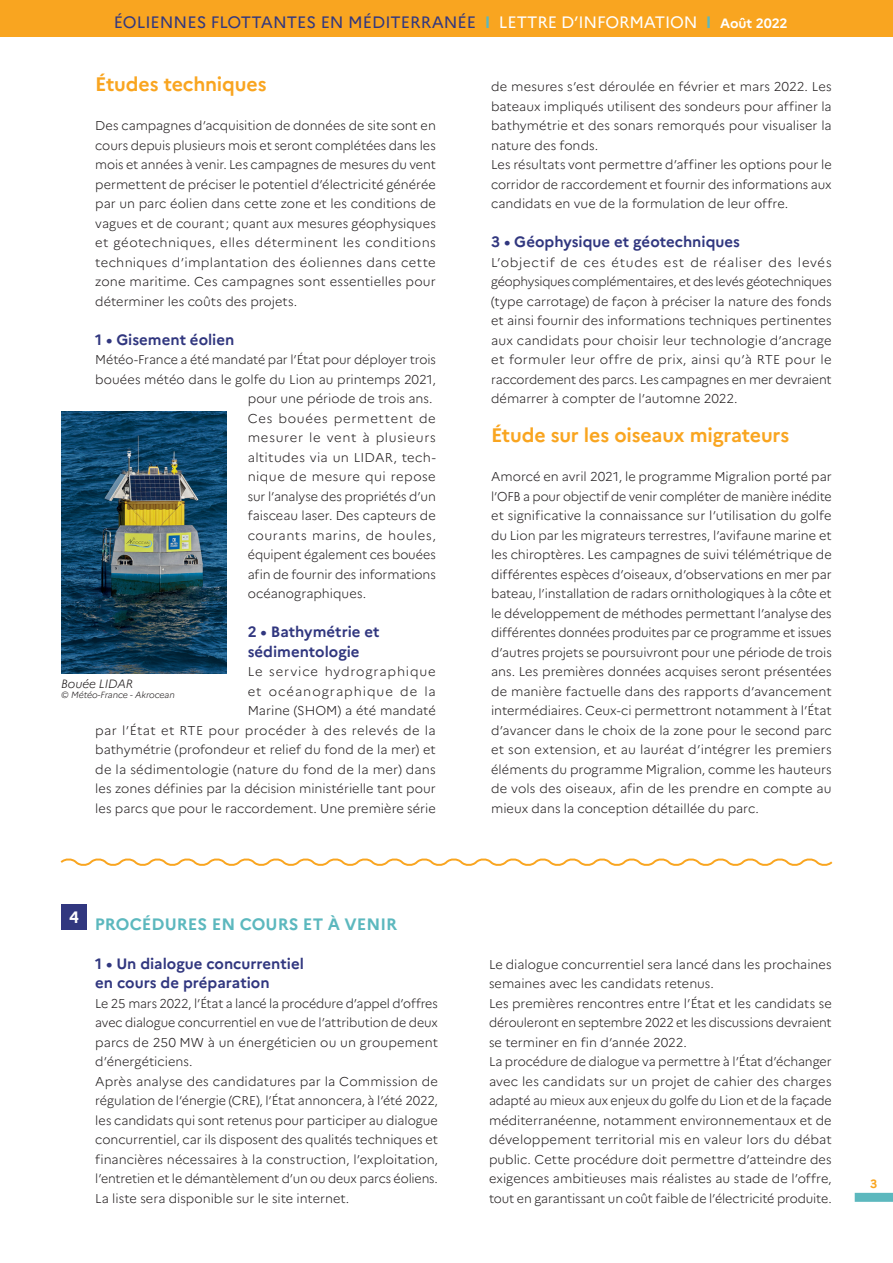
<style>
.page{position:relative;width:893px;height:1263px;background:#fff}
.page>*{position:absolute;margin:0;border:0;box-sizing:border-box;transform-origin:0 0}
.t1{font:700 19.5px "Marianne";letter-spacing:-.01em;color:#f9a520}
.t2{font:16.5px "Marianne";color:#31377f}
.t3{font:700 16.5px "Marianne";color:#5cb8be}
.t4{font:700 15px/19.5px "Marianne";color:#31377f}
.t5{font:300 12.75px/19.5px "Marianne";color:#231f20;text-align:justify}
.t6{font:300 12.75px "Marianne";letter-spacing:.025em;color:#231f20}
.t7{font:300 12.75px "Marianne";letter-spacing:.04em;color:#231f20}
.t8{font:300 12.75px "Marianne";letter-spacing:.05em;color:#231f20}
.t9{font:300 12.75px "Marianne";letter-spacing:.03em;color:#231f20}
.t10{font:300 12.75px "Marianne";letter-spacing:.055em;color:#231f20}
.t11{font:italic 300 12px "Marianne";letter-spacing:-.005em;color:#231f20}
.t12{font:700 12px "Marianne";color:#f9a520}
.t13{font:italic 300 9px "Marianne";letter-spacing:-.005em;color:#231f20}
.s1{font-weight:700;color:#5cb8be}
.s2{color:#fff}
.s3{font-weight:700;font-size:13.5px;color:#fff}
</style>
<div class="page">
<div style="left:0;top:0;width:893px;height:36px;background:#f9a520"></div>
<div style="left:855px;top:1193px;width:38px;height:9px;background:#5cb8be"></div>
<svg style="left:60px;top:858px;width:773px;height:8px"></svg>
<div style="left:61px;top:904px;width:26px;height:26px;background:#31377f"></div>
<img style="left:61px;top:412px;width:165px;height:262px">
<p class="t2" style="left:114px;top:12px;width:675px">ÉOLIENNES FLOTTANTES EN MÉDITERRANÉE <span class="s1">I</span> <span class="s2">LETTRE D’INFORMATION</span> <span class="s1">I</span> <span class="s3">Août 2022</span></p>
<h1 class="t1" style="left:95px;top:72px;width:173px">Études techniques</h1>
<p class="t5" style="left:95px;top:116px;width:342px">Des campagnes d’acquisition de données de site sont en cours depuis plusieurs mois et seront complétées dans les mois et années à venir. Les campagnes de mesures du vent permettent de préciser le potentiel d’électricité générée par un parc éolien dans cette zone et les conditions de vagues et de courant ; quant aux mesures géophysiques et géotechniques, elles déterminent les conditions techniques d’implantation des éoliennes dans cette zone maritime. Ces campagnes sont essentielles pour déterminer les coûts des projets.</p>
<p class="t4" style="left:95px;top:330px;width:141px">1 • Gisement éolien</p>
<p class="t5" style="left:95px;top:350px;width:342px">Météo-France a été mandaté par l’État pour déployer trois</p>
<p class="t5" style="left:95px;top:369px;width:342px">bouées météo dans le golfe du Lion au printemps 2021,</p>
<p class="t5" style="left:248px;top:389px;width:186px">pour une période de trois ans.</p>
<p class="t10" style="left:248px;top:410px;width:190px">Ces bouées permettent de</p>
<p class="t8" style="left:248px;top:430px;width:190px">mesurer le vent à plusieurs</p>
<p class="t6" style="left:248px;top:449px;width:190px">altitudes via un LIDAR, tech-</p>
<p class="t9" style="left:248px;top:469px;width:190px">nique de mesure qui repose</p>
<p class="t5" style="left:248px;top:486px;width:190px">sur l’analyse des propriétés d’un</p>
<p class="t5" style="left:248px;top:506px;width:190px">faisceau laser. Des capteurs de</p>
<p class="t7" style="left:248px;top:527px;width:190px">courants marins, de houles,</p>
<p class="t5" style="left:248px;top:545px;width:190px">équipent également ces bouées</p>
<p class="t5" style="left:248px;top:564px;width:190px">afin de fournir des informations</p>
<p class="t5" style="left:248px;top:584px;width:120px">océanographiques.</p>
<p class="t4" style="left:248px;top:622px;width:133px">2 • Bathymétrie et sédimentologie</p>
<p class="t5" style="left:95px;top:662px;width:342px;text-align:right">Le service hydrographique<br>et océanographique de la<br>Marine (SHOM) a été mandaté<br>par l’État et RTE pour procéder à des relevés de la bathymétrie (profondeur et relief du fond de la mer) et de la sédimentologie (nature du fond de la mer) dans les zones définies par la décision ministérielle tant pour les parcs que pour le raccordement. Une première série</p>
<p class="t11" style="left:61px;top:676px;width:73px">Bouée LIDAR</p>
<p class="t13" style="left:61px;top:690px;width:115px">© Météo-France - Akrocean</p>
<p class="t3" style="left:69px;top:914px;width:330px"><sup>4</sup> PROCÉDURES EN COURS ET À VENIR</p>
<p class="t4" style="left:95px;top:954px;width:210px">1 • Un dialogue concurrentiel en cours de préparation</p>
<p class="t5" style="left:95px;top:993px;width:344px;text-align:left">Le 25 mars 2022, l’État a lancé la procédure d’appel d’offres avec dialogue concurrentiel en vue de l’attribution de deux parcs de 250 MW à un énergéticien ou un groupement d’énergéticiens.<br>Après analyse des candidatures par la Commission de régulation de l’énergie (CRE), l’État annoncera, à l’été 2022, les candidats qui sont retenus pour participer au dialogue concurrentiel, car ils disposent des qualités techniques et financières nécessaires à la construction, l’exploitation, l’entretien et le démantèlement d’un ou deux parcs éoliens.<br>La liste sera disponible sur le site internet.</p>
<p class="t5" style="left:491px;top:77px;width:342px;text-align:left">de mesures s’est déroulée en février et mars 2022. Les bateaux impliqués utilisent des sondeurs pour affiner la bathymétrie et des sonars remorqués pour visualiser la nature des fonds.<br>Les résultats vont permettre d’affiner les options pour le corridor de raccordement et fournir des informations aux candidats en vue de la formulation de leur offre.</p>
<p class="t4" style="left:491px;top:232px;width:251px">3 • Géophysique et géotechniques</p>
<p class="t5" style="left:491px;top:252px;width:342px">L’objectif de ces études est de réaliser des levés géophysiques complémentaires, et des levés géotechniques (type carrotage) de façon à préciser la nature des fonds et ainsi fournir des informations techniques pertinentes aux candidats pour choisir leur technologie d’ancrage et formuler leur offre de prix, ainsi qu’à RTE pour le raccordement des parcs. Les campagnes en mer devraient démarrer à compter de l’automne 2022.</p>
<h1 class="t1" style="left:491px;top:423px;width:300px">Étude sur les oiseaux migrateurs</h1>
<p class="t5" style="left:491px;top:467px;width:342px">Amorcé en avril 2021, le programme Migralion porté par l’OFB a pour objectif de venir compléter de manière inédite et significative la connaissance sur l’utilisation du golfe du Lion par les migrateurs terrestres, l’avifaune marine et les chiroptères. Les campagnes de suivi télémétrique de différentes espèces d’oiseaux, d’observations en mer par bateau, l’installation de radars ornithologiques à la côte et le développement de méthodes permettant l’analyse des différentes données produites par ce programme et issues d’autres projets se poursuivront pour une période de trois ans. Les premières données acquises seront présentées de manière factuelle dans des rapports d’avancement intermédiaires. Ceux-ci permettront notamment à l’État d’avancer dans le choix de la zone pour le second parc et son extension, et au lauréat d’intégrer les premiers éléments du programme Migralion, comme les hauteurs de vols des oiseaux, afin de les prendre en compte au mieux dans la conception détaillée du parc.</p>
<p class="t5" style="left:489px;top:954px;width:344px;text-align:left">Le dialogue concurrentiel sera lancé dans les prochaines semaines avec les candidats retenus.<br>Les premières rencontres entre l’État et les candidats se dérouleront en septembre 2022 et les discussions devraient se terminer en fin d’année 2022.<br>La procédure de dialogue va permettre à l’État d’échanger avec les candidats sur un projet de cahier des charges adapté au mieux aux enjeux du golfe du Lion et de la façade méditerranéenne, notamment environnementaux et de développement territorial mis en valeur lors du débat public. Cette procédure doit permettre d’atteindre des exigences ambitieuses mais réalistes au stade de l’offre, tout en garantissant un coût faible de l’électricité produite.</p>
<p class="t12" style="left:870px;top:1176px;width:9px">3</p>
</div>
